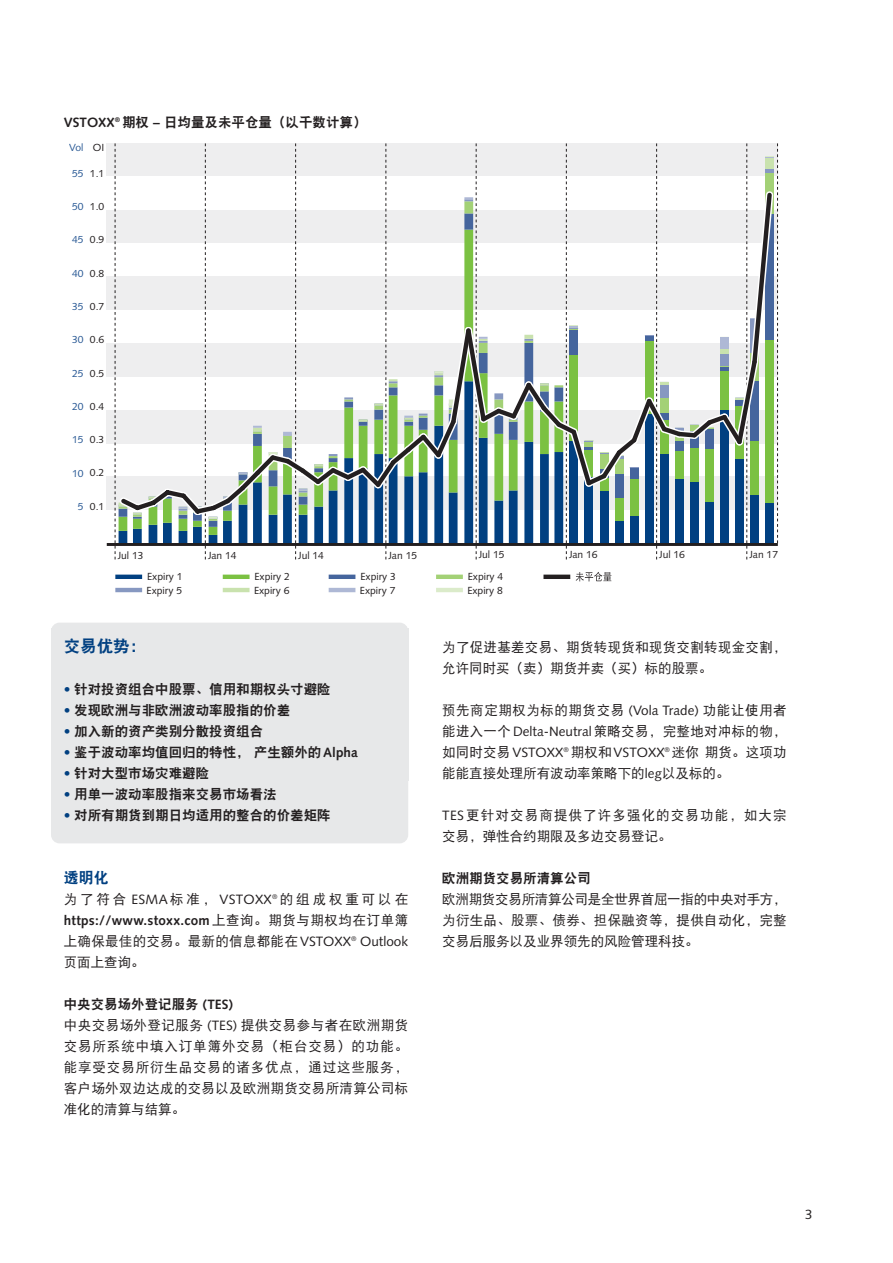
<style>
.page{position:relative;width:893px;height:1263px;background:#fff}
.page>*{position:absolute;margin:0;border:0;box-sizing:border-box;transform-origin:0 0}
.t1{font:16.5px "DFP Hei W9";color:#014081}
.t2{font:15px "DFP Hei W9";color:#014081}
.t3{font:13.5px/21px "DFP Hei W5";letter-spacing:.02em;color:#231f20;text-align:justify}
.t4{font:13.5px "DFP Hei W9";color:#231f20}
.t5{font:13.5px/21px "DFP Hei W5";letter-spacing:.08em;color:#231f20}
.t6{font:700 13.5px "Syntax";letter-spacing:.02em;color:#231f20}
.t7{font:13.5px "DFP Hei W5";letter-spacing:.215em;color:#231f20}
.t8{font:13.5px "Syntax";color:#231f20}
.t9{font:10.35px/13.2px "Syntax";color:#231f20}
.t10{font:10.35px "Syntax";color:#285894}
.s1{font-family:"Syntax";font-weight:700}
.s2{font-family:"Syntax";font-weight:700;color:#014081}
.s3{font-family:"Syntax"}
.s4{font-family:"DFP Hei W5";font-weight:400}
</style>
<div class="page">
<div style="left:51px;top:623px;width:357px;height:220px;background:#e7e8e9;border-radius:9px"></div>
<div style="left:51px;top:628px;width:357px;height:153px;background:#e7e8e9"></div>
<hr style="left:118px;top:575px;width:22px;height:4px;background:#014081">
<hr style="left:118px;top:588px;width:22px;height:4px;background:#8798c1">
<hr style="left:225px;top:575px;width:22px;height:4px;background:#7bc142">
<hr style="left:225px;top:588px;width:22px;height:4px;background:#c9e2ae">
<hr style="left:331px;top:575px;width:22px;height:4px;background:#45659d">
<hr style="left:331px;top:588px;width:22px;height:4px;background:#aeb8d5">
<hr style="left:438px;top:575px;width:23px;height:4px;background:#a3d176">
<hr style="left:438px;top:588px;width:23px;height:4px;background:#dbebca">
<hr style="left:546px;top:575px;width:22px;height:4px;background:#231f20">
<svg style="left:576px;top:572px;width:35px;height:9px"></svg>
<svg style="left:114px;top:143px;width:664px;height:417px"></svg>
<p class="t4" style="left:64px;top:115px;width:304px"><span class="s1">VSTOXX</span><sup>®</sup> 期权 <span class="s1">–</span> 日均量及未平仓量（以千数计算）</p>
<p class="t10" style="left:69px;top:143px;width:16px">Vol</p>
<p class="t10" style="left:72px;top:169px;width:13px">55</p>
<p class="t10" style="left:72px;top:202px;width:13px">50</p>
<p class="t10" style="left:72px;top:236px;width:13px">45</p>
<p class="t10" style="left:72px;top:269px;width:13px">40</p>
<p class="t10" style="left:72px;top:302px;width:13px">35</p>
<p class="t10" style="left:72px;top:335px;width:13px">30</p>
<p class="t10" style="left:72px;top:369px;width:13px">25</p>
<p class="t10" style="left:72px;top:402px;width:13px">20</p>
<p class="t10" style="left:72px;top:435px;width:13px">15</p>
<p class="t10" style="left:72px;top:469px;width:13px">10</p>
<p class="t10" style="left:78px;top:502px;width:7px">5</p>
<p class="t9" style="left:93px;top:141px;width:13px">OI</p>
<p class="t9" style="left:90px;top:167px;width:16px">1.1</p>
<p class="t9" style="left:90px;top:201px;width:16px">1.0</p>
<p class="t9" style="left:90px;top:234px;width:16px">0.9</p>
<p class="t9" style="left:90px;top:267px;width:16px">0.8</p>
<p class="t9" style="left:90px;top:301px;width:16px">0.7</p>
<p class="t9" style="left:90px;top:334px;width:16px">0.6</p>
<p class="t9" style="left:90px;top:367px;width:16px">0.5</p>
<p class="t9" style="left:90px;top:401px;width:16px">0.4</p>
<p class="t9" style="left:90px;top:434px;width:16px">0.3</p>
<p class="t9" style="left:90px;top:467px;width:16px">0.2</p>
<p class="t9" style="left:90px;top:500px;width:16px">0.1</p>
<p class="t9" style="left:208px;top:550px;width:30px">Jan 14</p>
<p class="t9" style="left:389px;top:550px;width:30px">Jan 15</p>
<p class="t9" style="left:479px;top:548px;width:27px">Jul 15</p>
<p class="t9" style="left:569px;top:548px;width:30px">Jan 16</p>
<p class="t9" style="left:659px;top:548px;width:27px">Jul 16</p>
<p class="t9" style="left:749px;top:548px;width:30px">Jan 17</p>
<p class="t9" style="left:118px;top:550px;width:27px">Jul 13</p>
<p class="t9" style="left:298px;top:550px;width:27px">Jul 14</p>
<p class="t9" style="left:147px;top:571px;width:37px">Expiry 1<br>Expiry 5</p>
<p class="t9" style="left:254px;top:571px;width:37px">Expiry 2<br>Expiry 6</p>
<p class="t9" style="left:360px;top:571px;width:37px">Expiry 3<br>Expiry 7</p>
<p class="t9" style="left:467px;top:571px;width:37px">Expiry 4<br>Expiry 8</p>
<p class="t1" style="left:64px;top:637px;width:84px">交易优势：</p>
<p class="t4" style="left:64px;top:682px;width:269px"><span class="s2">•</span> 针对投资组合中股票、信用和期权头寸避险</p>
<p class="t4" style="left:64px;top:703px;width:228px"><span class="s2">•</span> 发现欧洲与非欧洲波动率股指的价差</p>
<p class="t4" style="left:64px;top:724px;width:201px"><span class="s2">•</span> 加入新的资产类别分散投资组合</p>
<p class="t4" style="left:64px;top:745px;width:296px"><span class="s2">•</span> 鉴于波动率均值回归的特性，产生额外的<span class="s1">Alpha</span></p>
<p class="t4" style="left:64px;top:766px;width:147px"><span class="s2">•</span> 针对大型市场灾难避险</p>
<p class="t4" style="left:64px;top:787px;width:215px"><span class="s2">•</span> 用单一波动率股指来交易市场看法</p>
<p class="t4" style="left:64px;top:808px;width:269px"><span class="s2">•</span> 对所有期货到期日均适用的整合的价差矩阵</p>
<p class="t2" style="left:64px;top:869px;width:47px">透明化</p>
<p class="t7" style="left:64px;top:892px;width:346px">为了符合 <span class="s3">ESMA</span>标准，<span class="s3">VSTOXX</span><sup>®</sup> 的组成权重可以在</p>
<p class="t6" style="left:64px;top:915px;width:346px">https://www.stoxx.com <span class="s4">上查询。期货与期权均在订单簿</span></p>
<p class="t3" style="left:64px;top:930px;width:346px">上确保最佳的交易。最新的信息都能在<span class="s3">VSTOXX</span><sup>®</sup> <span class="s3">Outlook</span>页面上查询。</p>
<p class="t4" style="left:64px;top:997px;width:171px">中央交易场外登记服务 <span class="s1">(TES)</span></p>
<p class="t3" style="left:64px;top:1014px;width:346px">中央交易场外登记服务 <span class="s3">(TES)</span> 提供交易参与者在欧洲期货交易所系统中填入订单簿外交易（柜台交易）的功能。能享受交易所衍生品交易的诸多优点，通过这些服务，客户场外双边达成的交易以及欧洲期货交易所清算公司标准化的清算与结算。</p>
<p class="t3" style="left:442px;top:636px;width:346px">为了促进基差交易、期货转现货和现货交割转现金交割，允许同时买（卖）期货并卖（买）标的股票。</p>
<p class="t3" style="left:442px;top:699px;width:346px">预先商定期权为标的期货交易 <span class="s3">(Vola Trade)</span> 功能让使用者能进入一个<span class="s3">Delta-Neutral</span>策略交易，完整地对冲标的物，如同时交易<span class="s3">VSTOXX</span><sup>®</sup> 期权和<span class="s3">VSTOXX</span><sup>®</sup> 迷你期货。这项功能能直接处理所有波动率策略下的<span class="s3">leg</span>以及标的。</p>
<p class="t5" style="left:442px;top:804px;width:346px"><span class="s3">TES</span>更针对交易商提供了许多强化的交易功能，如大宗交易，弹性合约期限及多边交易登记。</p>
<p class="t4" style="left:442px;top:871px;width:150px">欧洲期货交易所清算公司</p>
<p class="t3" style="left:442px;top:888px;width:346px">欧洲期货交易所清算公司是全世界首屈一指的中央对手方，为衍生品、股票、债券、担保融资等，提供自动化，完整交易后服务以及业界领先的风险管理科技。</p>
<p class="t8" style="left:805px;top:1209px;width:9px">3</p>
</div>
